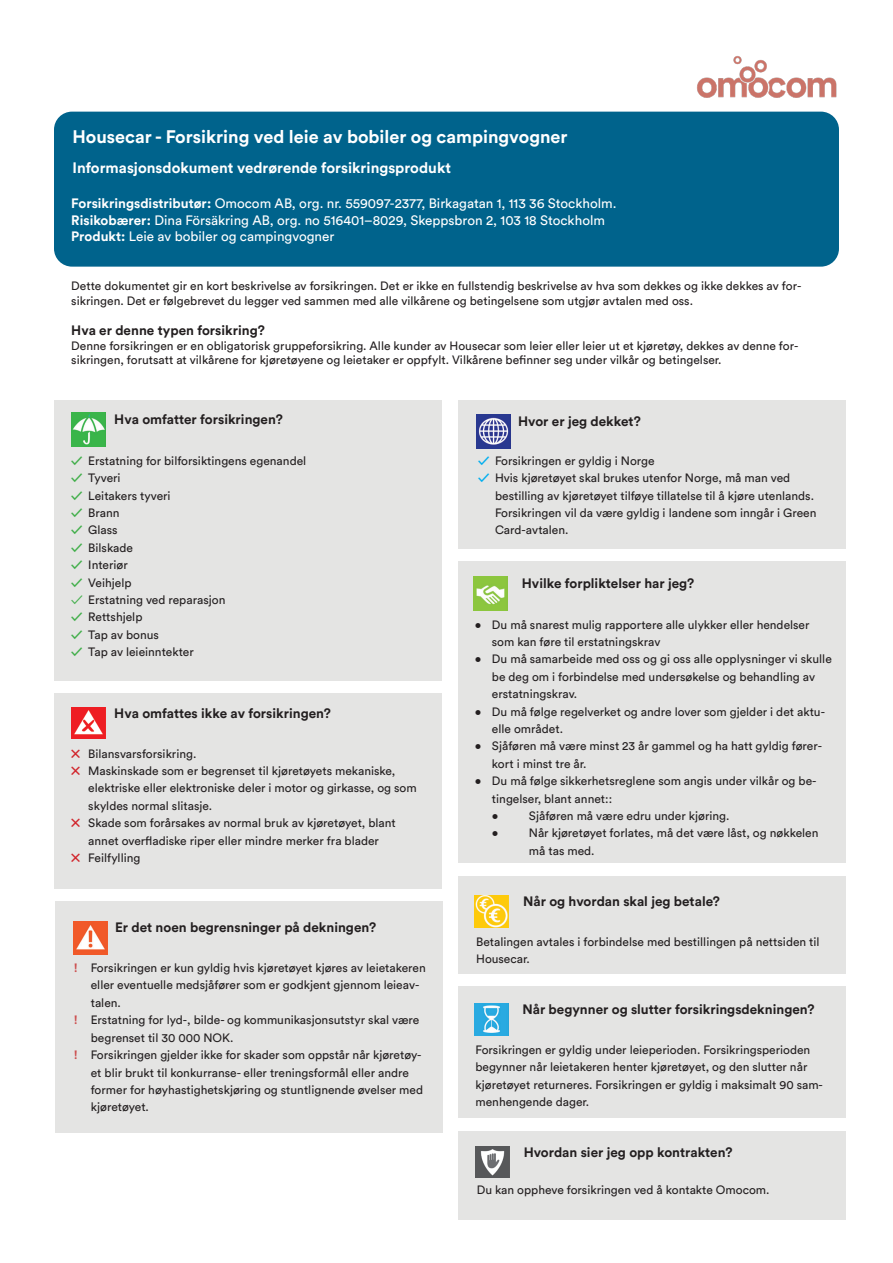
<style>
.page{position:relative;width:893px;height:1263px;background:#fff}
.page>*{position:absolute;margin:0;border:0;box-sizing:border-box;transform-origin:0 0}
.t1{font:700 18px "Circular Std";color:#fff}
.t2{font:700 15px "Circular Std";color:#fff}
.t3{font:700 13.5px "Circular Std";color:#231f20}
.t4{font:13.5px "Circular Std";color:#fff}
.t5{font:12px/17.4px "Circular Std";color:#231f20}
.s1{font-weight:700}
.s2{font-weight:700;color:#40ae49}
.s3{color:#40ae49}
.s4{font-weight:700;color:#d1232a}
.s5{font-weight:700;color:#cc4d4d}
.s6{font-weight:700;color:#00aeef}
</style>
<div class="page">
<div style="left:458px;top:1131px;width:387px;height:88px;background:#e4e4e3"></div>
<div style="left:458px;top:986px;width:387px;height:132px;background:#e4e4e3"></div>
<div style="left:458px;top:876px;width:387px;height:98px;background:#e4e4e3"></div>
<div style="left:458px;top:400px;width:387px;height:149px;background:#e4e4e3"></div>
<div style="left:55px;top:901px;width:387px;height:231px;background:#e4e4e3"></div>
<div style="left:54px;top:693px;width:387px;height:196px;background:#e4e4e3"></div>
<div style="left:54px;top:400px;width:387px;height:280px;background:#e4e4e3"></div>
<div style="left:54px;top:112px;width:785px;height:155px;background:#00638c;border-radius:18px"></div>
<div style="left:458px;top:561px;width:387px;height:302px;background:#e4e4e3"></div>
<img style="left:71px;top:413px;width:34px;height:33px">
<img style="left:71px;top:707px;width:34px;height:31px">
<img style="left:74px;top:921px;width:34px;height:33px">
<img style="left:477px;top:415px;width:34px;height:33px">
<img style="left:474px;top:577px;width:34px;height:33px">
<img style="left:475px;top:895px;width:34px;height:32px">
<img style="left:474px;top:1003px;width:34px;height:32px">
<img style="left:475px;top:1146px;width:34px;height:31px">
<img style="left:697px;top:56px;width:140px;height:42px">
<p class="t1" style="left:73px;top:125px;width:497px">Housecar - Forsikring ved leie av bobiler og campingvogner</p>
<p class="t2" style="left:73px;top:158px;width:380px">Informasjonsdokument vedrørende forsikringsprodukt</p>
<p class="t4" style="left:71px;top:195px;width:547px"><span class="s1">Forsikringsdistributør:</span> Omocom AB, org. nr. 559097-2377, Birkagatan 1, 113 36 Stockholm.</p>
<p class="t4" style="left:71px;top:212px;width:535px"><span class="s1">Risikobærer:</span> Dina Försäkring AB, org. no 516401–8029, Skeppsbron 2, 103 18 Stockholm</p>
<p class="t4" style="left:71px;top:228px;width:265px"><span class="s1">Produkt:</span> Leie av bobiler og campingvogner</p>
<p class="t5" style="left:71px;top:279px;width:732px;line-height:14.4px">Dette dokumentet gir en kort beskrivelse av forsikringen. Det er ikke en fullstendig beskrivelse av hva som dekkes og ikke dekkes av for&shy;sikringen. Det er følgebrevet du legger ved sammen med alle vilkårene og betingelsene som utgjør avtalen med oss.</p>
<p class="t3" style="left:71px;top:322px;width:195px">Hva er denne typen forsikring?</p>
<p class="t5" style="left:71px;top:338px;width:729px;line-height:14.4px">Denne forsikringen er en obligatorisk gruppeforsikring. Alle kunder av Housecar som leier eller leier ut et kjøretøy, dekkes av denne for&shy;sikringen, forutsatt at vilkårene for kjøretøyene og leietaker er oppfylt. Vilkårene befinner seg under vilkår og betingelser.</p>
<p class="t3" style="left:114px;top:410px;width:170px">Hva omfatter forsikringen?</p>
<p class="t5" style="left:71px;top:452px;width:236px"><span class="s2">✓</span> Erstatning for bilforsiktingens egenandel</p>
<p class="t5" style="left:71px;top:469px;width:51px"><span class="s2">✓</span> Tyveri</p>
<p class="t5" style="left:71px;top:486px;width:101px"><span class="s2">✓</span> Leitakers tyveri</p>
<p class="t5" style="left:71px;top:504px;width:50px"><span class="s2">✓</span> Brann</p>
<p class="t5" style="left:71px;top:521px;width:48px"><span class="s2">✓</span> Glass</p>
<p class="t5" style="left:71px;top:539px;width:63px"><span class="s2">✓</span> Bilskade</p>
<p class="t5" style="left:71px;top:556px;width:58px"><span class="s2">✓</span> Interiør</p>
<p class="t5" style="left:71px;top:573px;width:62px"><span class="s2">✓</span> Veihjelp</p>
<p class="t5" style="left:71px;top:591px;width:156px"><span class="s3">✓</span> Erstatning ved reparasjon</p>
<p class="t5" style="left:71px;top:608px;width:73px"><span class="s2">✓</span> Rettshjelp</p>
<p class="t5" style="left:71px;top:626px;width:89px"><span class="s2">✓</span> Tap av bonus</p>
<p class="t5" style="left:71px;top:643px;width:124px"><span class="s2">✓</span> Tap av leieinntekter</p>
<p class="t3" style="left:114px;top:705px;width:218px">Hva omfattes ikke av forsikringen?</p>
<p class="t5" style="left:71px;top:744px;width:127px"><span class="s4">✕</span> Bilansvarsforsikring.</p>
<p class="t5" style="left:88px;top:762px;width:330px;text-indent:-17px"><span class="s4">✕</span> Maskinskade som er begrenset til kjøretøyets mekaniske, elektriske eller elektroniske deler i motor og girkasse, og som skyldes normal slitasje.</p>
<p class="t5" style="left:71px;top:814px;width:326px;text-align:center"><span class="s4">✕</span> Skade som forårsakes av normal bruk av kjøretøyet, blant annet overfladiske riper eller mindre merker fra blader</p>
<p class="t5" style="left:71px;top:849px;width:71px"><span class="s4">✕</span> Feilfylling</p>
<p class="t3" style="left:115px;top:918px;width:263px">Er det noen begrensninger på dekningen?</p>
<p class="t5" style="left:91px;top:959px;width:337px;text-indent:-17px"><span class="s5">!</span> Forsikringen er kun gyldig hvis kjøretøyet kjøres av leietakeren eller eventuelle medsjåfører som er godkjent gjennom leieav&shy;talen.</p>
<p class="t5" style="left:91px;top:1011px;width:330px;text-indent:-17px"><span class="s5">!</span> Erstatning for lyd-, bilde- og kommunikasjonsutstyr skal være begrenset til 30 000 NOK.</p>
<p class="t5" style="left:91px;top:1046px;width:334px;text-indent:-17px"><span class="s5">!</span> Forsikringen gjelder ikke for skader som oppstår når kjøretøy&shy;et blir brukt til konkurranse- eller treningsformål eller andre former for høyhastighetskjøring og stuntlignende øvelser med kjøretøyet.</p>
<p class="t3" style="left:518px;top:412px;width:124px">Hvor er jeg dekket?</p>
<p class="t5" style="left:478px;top:452px;width:178px"><span class="s6">✓</span> Forsikringen er gyldig i Norge</p>
<p class="t5" style="left:495px;top:469px;width:323px;text-indent:-17px"><span class="s6">✓</span> Hvis kjøretøyet skal brukes utenfor Norge, må man ved bestilling av kjøretøyet tilføye tillatelse til å kjøre utenlands.<br>Forsikringen vil da være gyldig i landene som inngår i Green Card-avtalen.</p>
<p class="t3" style="left:522px;top:574px;width:174px">Hvilke forpliktelser har jeg?</p>
<p class="t5" style="left:492px;top:616px;width:319px;text-indent:-17px">• Du må snarest mulig rapportere alle ulykker eller hendelser som kan føre til erstatningskrav</p>
<p class="t5" style="left:492px;top:650px;width:341px;text-indent:-17px">• Du må samarbeide med oss og gi oss alle opplysninger vi skulle be deg om i forbindelse med undersøkelse og behandling av erstatningskrav.</p>
<p class="t5" style="left:492px;top:703px;width:335px;text-indent:-17px">• Du må følge regelverket og andre lover som gjelder i det aktu&shy;elle området.</p>
<p class="t5" style="left:492px;top:737px;width:332px;text-indent:-17px">• Sjåføren må være minst 23 år gammel og ha hatt gyldig fører&shy;kort i minst tre år.</p>
<p class="t5" style="left:492px;top:772px;width:326px;text-indent:-17px">• Du må følge sikkerhetsreglene som angis under vilkår og be&shy;tingelser, blant annet::</p>
<p class="t5" style="left:492px;top:807px;width:8px">•</p>
<p class="t5" style="left:529px;top:807px;width:202px">Sjåføren må være edru under kjøring.</p>
<p class="t5" style="left:492px;top:824px;width:8px">•</p>
<p class="t5" style="left:529px;top:824px;width:291px">Når kjøretøyet forlates, må det være låst, og nøkkelen må tas med.</p>
<p class="t3" style="left:523px;top:893px;width:198px">Når og hvordan skal jeg betale?</p>
<p class="t5" style="left:476px;top:933px;width:345px">Betalingen avtales i forbindelse med bestillingen på nettsiden til<br>Housecar.</p>
<p class="t3" style="left:522px;top:1000px;width:294px">Når begynner og slutter forsikringsdekningen?</p>
<p class="t5" style="left:475px;top:1041px;width:349px">Forsikringen er gyldig under leieperioden. Forsikringsperioden begynner når leietakeren henter kjøretøyet, og den slutter når kjøretøyet returneres. Forsikringen er gyldig i maksimalt 90 sam&shy;menhengende dager.</p>
<p class="t3" style="left:524px;top:1144px;width:210px">Hvordan sier jeg opp kontrakten?</p>
<p class="t5" style="left:477px;top:1180px;width:294px">Du kan oppheve forsikringen ved å kontakte Omocom.</p>
</div>
